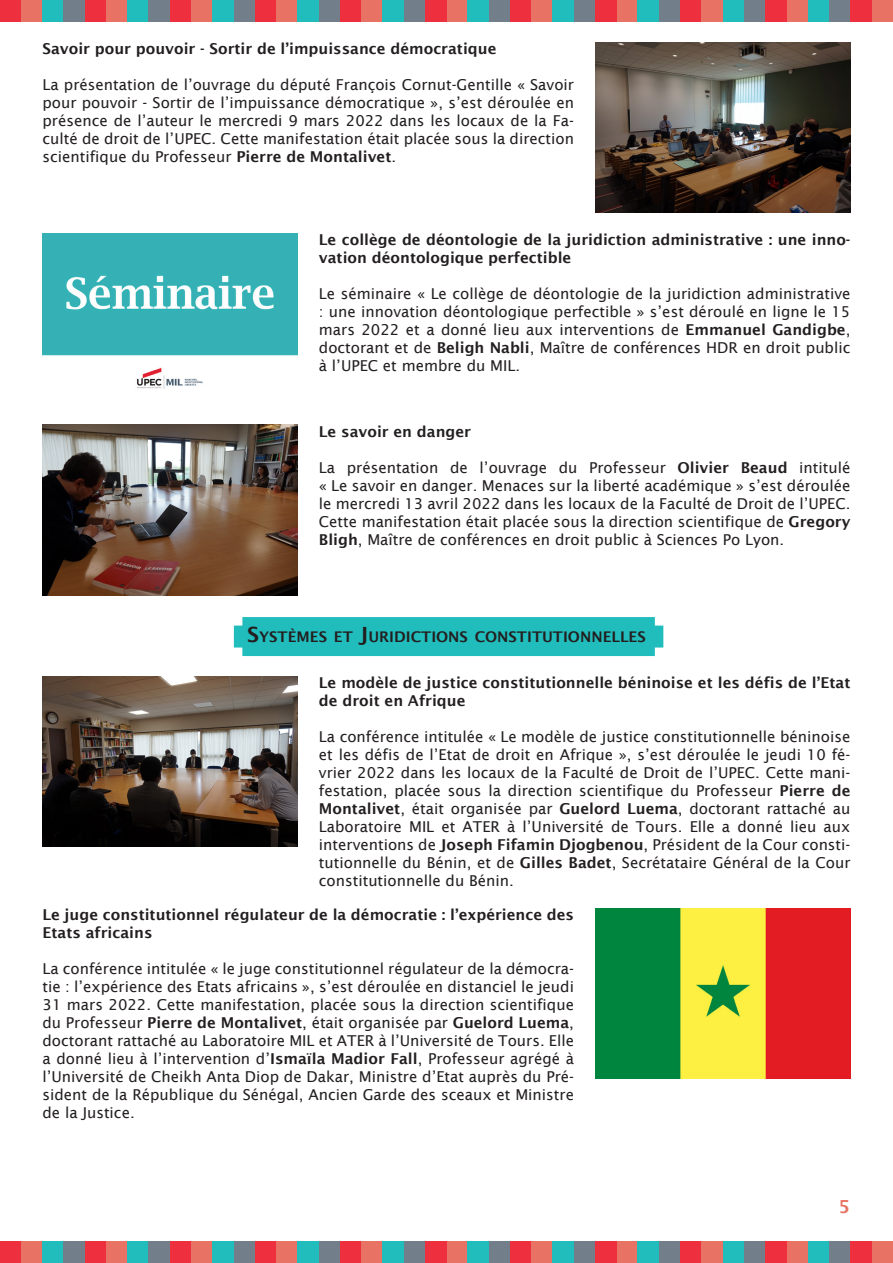
<style>
.page{position:relative;width:893px;height:1263px;background:#fff}
.page>*{position:absolute;margin:0;border:0;box-sizing:border-box;transform-origin:0 0}
.t1{font:600 18px "Lucida Sans";color:#e87263}
.t2{font:15px/18px "Lucida Sans";color:#231f20;text-align:justify}
.t3{font:600 15px/18px "Lucida Sans";color:#231f20}
.t4{font:600 14.7px "Lucida Sans";color:#231f20}
.s1{font-weight:600}
.s2{font-size:21px}
</style>
<div class="page">
<div style="left:0;top:1242px;width:21px;height:21px;background:#ee2f3e"></div>
<div style="left:0;top:0;width:21px;height:21px;background:#ee2f3e"></div>
<div style="left:21px;top:1242px;width:22px;height:21px;background:#e87263"></div>
<div style="left:21px;top:0;width:22px;height:21px;background:#e87263"></div>
<div style="left:446px;top:1242px;width:22px;height:21px;background:#e87263"></div>
<div style="left:446px;top:0;width:22px;height:21px;background:#e87263"></div>
<div style="left:617px;top:1242px;width:21px;height:21px;background:#e87263"></div>
<div style="left:617px;top:0;width:21px;height:21px;background:#e87263"></div>
<div style="left:43px;top:1242px;width:21px;height:21px;background:#21bdbd"></div>
<div style="left:43px;top:0;width:21px;height:21px;background:#21bdbd"></div>
<div style="left:468px;top:1242px;width:21px;height:21px;background:#21bdbd"></div>
<div style="left:468px;top:0;width:21px;height:21px;background:#21bdbd"></div>
<div style="left:638px;top:1242px;width:21px;height:21px;background:#21bdbd"></div>
<div style="left:638px;top:0;width:21px;height:21px;background:#21bdbd"></div>
<div style="left:64px;top:1242px;width:21px;height:21px;background:#727f8a"></div>
<div style="left:64px;top:0;width:21px;height:21px;background:#727f8a"></div>
<div style="left:489px;top:1242px;width:21px;height:21px;background:#727f8a"></div>
<div style="left:489px;top:0;width:21px;height:21px;background:#727f8a"></div>
<div style="left:659px;top:1242px;width:21px;height:21px;background:#727f8a"></div>
<div style="left:659px;top:0;width:21px;height:21px;background:#727f8a"></div>
<div style="left:85px;top:1242px;width:21px;height:21px;background:#ee2f3e"></div>
<div style="left:85px;top:0;width:21px;height:21px;background:#ee2f3e"></div>
<div style="left:510px;top:1242px;width:21px;height:21px;background:#ee2f3e"></div>
<div style="left:510px;top:0;width:21px;height:21px;background:#ee2f3e"></div>
<div style="left:680px;top:1242px;width:22px;height:21px;background:#ee2f3e"></div>
<div style="left:680px;top:0;width:22px;height:21px;background:#ee2f3e"></div>
<div style="left:106px;top:1242px;width:22px;height:21px;background:#e87263"></div>
<div style="left:106px;top:0;width:22px;height:21px;background:#e87263"></div>
<div style="left:531px;top:1242px;width:22px;height:21px;background:#e87263"></div>
<div style="left:531px;top:0;width:22px;height:21px;background:#e87263"></div>
<div style="left:702px;top:1242px;width:21px;height:21px;background:#e87263"></div>
<div style="left:702px;top:0;width:21px;height:21px;background:#e87263"></div>
<div style="left:787px;top:1242px;width:21px;height:21px;background:#e87263"></div>
<div style="left:787px;top:0;width:21px;height:21px;background:#e87263"></div>
<div style="left:872px;top:1242px;width:21px;height:21px;background:#e87263"></div>
<div style="left:872px;top:0;width:21px;height:21px;background:#e87263"></div>
<div style="left:128px;top:1242px;width:21px;height:21px;background:#21bdbd"></div>
<div style="left:128px;top:0;width:21px;height:21px;background:#21bdbd"></div>
<div style="left:553px;top:1242px;width:21px;height:21px;background:#21bdbd"></div>
<div style="left:553px;top:0;width:21px;height:21px;background:#21bdbd"></div>
<div style="left:723px;top:1242px;width:21px;height:21px;background:#21bdbd"></div>
<div style="left:723px;top:0;width:21px;height:21px;background:#21bdbd"></div>
<div style="left:808px;top:1242px;width:21px;height:21px;background:#21bdbd"></div>
<div style="left:808px;top:0;width:21px;height:21px;background:#21bdbd"></div>
<div style="left:149px;top:1242px;width:21px;height:21px;background:#727f8a"></div>
<div style="left:149px;top:0;width:21px;height:21px;background:#727f8a"></div>
<div style="left:574px;top:1242px;width:21px;height:21px;background:#727f8a"></div>
<div style="left:574px;top:0;width:21px;height:21px;background:#727f8a"></div>
<div style="left:744px;top:1242px;width:21px;height:21px;background:#727f8a"></div>
<div style="left:744px;top:0;width:21px;height:21px;background:#727f8a"></div>
<div style="left:829px;top:1242px;width:21px;height:21px;background:#727f8a"></div>
<div style="left:829px;top:0;width:21px;height:21px;background:#727f8a"></div>
<div style="left:170px;top:1242px;width:21px;height:21px;background:#ee2f3e"></div>
<div style="left:170px;top:0;width:21px;height:21px;background:#ee2f3e"></div>
<div style="left:595px;top:1242px;width:22px;height:21px;background:#ee2f3e"></div>
<div style="left:595px;top:0;width:22px;height:21px;background:#ee2f3e"></div>
<div style="left:765px;top:1242px;width:22px;height:21px;background:#ee2f3e"></div>
<div style="left:765px;top:0;width:22px;height:21px;background:#ee2f3e"></div>
<div style="left:850px;top:1242px;width:22px;height:21px;background:#ee2f3e"></div>
<div style="left:850px;top:0;width:22px;height:21px;background:#ee2f3e"></div>
<div style="left:191px;top:1242px;width:22px;height:21px;background:#e87263"></div>
<div style="left:191px;top:0;width:22px;height:21px;background:#e87263"></div>
<div style="left:213px;top:1242px;width:21px;height:21px;background:#21bdbd"></div>
<div style="left:213px;top:0;width:21px;height:21px;background:#21bdbd"></div>
<div style="left:234px;top:1242px;width:21px;height:21px;background:#727f8a"></div>
<div style="left:234px;top:0;width:21px;height:21px;background:#727f8a"></div>
<div style="left:255px;top:1242px;width:21px;height:21px;background:#ee2f3e"></div>
<div style="left:255px;top:0;width:21px;height:21px;background:#ee2f3e"></div>
<div style="left:276px;top:1242px;width:22px;height:21px;background:#e87263"></div>
<div style="left:276px;top:0;width:22px;height:21px;background:#e87263"></div>
<div style="left:298px;top:1242px;width:21px;height:21px;background:#21bdbd"></div>
<div style="left:298px;top:0;width:21px;height:21px;background:#21bdbd"></div>
<div style="left:319px;top:1242px;width:21px;height:21px;background:#727f8a"></div>
<div style="left:319px;top:0;width:21px;height:21px;background:#727f8a"></div>
<div style="left:340px;top:1242px;width:21px;height:21px;background:#ee2f3e"></div>
<div style="left:340px;top:0;width:21px;height:21px;background:#ee2f3e"></div>
<div style="left:361px;top:1242px;width:22px;height:21px;background:#e87263"></div>
<div style="left:361px;top:0;width:22px;height:21px;background:#e87263"></div>
<div style="left:383px;top:1242px;width:21px;height:21px;background:#21bdbd"></div>
<div style="left:383px;top:0;width:21px;height:21px;background:#21bdbd"></div>
<div style="left:404px;top:1242px;width:21px;height:21px;background:#727f8a"></div>
<div style="left:404px;top:0;width:21px;height:21px;background:#727f8a"></div>
<div style="left:425px;top:1242px;width:21px;height:21px;background:#ee2f3e"></div>
<div style="left:425px;top:0;width:21px;height:21px;background:#ee2f3e"></div>
<img style="left:595px;top:908px;width:255px;height:170px">
<img style="left:43px;top:676px;width:255px;height:170px">
<img style="left:595px;top:43px;width:255px;height:170px">
<img style="left:43px;top:233px;width:255px;height:156px">
<img style="left:43px;top:425px;width:255px;height:170px">
<div style="left:234px;top:617px;width:429px;height:39px;background:#21bdbd"></div>
<p class="t3" style="left:43px;top:40px;width:455px">Savoir pour pouvoir - Sortir de l’impuissance démocratique</p>
<p class="t2" style="left:43px;top:76px;width:533px">La présentation de l’ouvrage du député François Cornut-Gentille « Savoir pour pouvoir - Sortir de l’impuissance démocratique », s’est déroulée en présence de l’auteur le mercredi 9 mars 2022 dans les locaux de la Fa&shy;culté de droit de l’UPEC. Cette manifestation était placée sous la direction scientifique du Professeur <span class="s1">Pierre de Montalivet</span>.</p>
<p class="t3" style="left:319px;top:231px;width:533px">Le collège de déontologie de la juridiction administrative : une inno&shy;vation déontologique perfectible</p>
<p class="t2" style="left:319px;top:285px;width:533px">Le séminaire « Le collège de déontologie de la juridiction administrative : une innovation déontologique perfectible » s’est déroulé en ligne le 15 mars 2022 et a donné lieu aux interventions de <span class="s1">Emmanuel Gandigbe</span>, doctorant et de <span class="s1">Beligh Nabli</span>, Maître de conférences HDR en droit public à l’UPEC et membre du MIL.</p>
<p class="t3" style="left:319px;top:422px;width:154px">Le savoir en danger</p>
<p class="t2" style="left:319px;top:458px;width:533px">La présentation de l’ouvrage du Professeur <span class="s1">Olivier Beaud</span> intitulé « Le savoir en danger. Menaces sur la liberté académique » s’est déroulée le mercredi 13 avril 2022 dans les locaux de la Faculté de Droit de l’UPEC.<br>Cette manifestation était placée sous la direction scientifique de <span class="s1">Gregory Bligh</span>, Maître de conférences en droit public à Sciences Po Lyon.</p>
<p class="t4" style="left:247px;top:628px;width:400px"><span class="s2">S</span>YSTÈMES ET <span class="s2">J</span>URIDICTIONS CONSTITUTIONNELLES</p>
<p class="t3" style="left:319px;top:673px;width:533px">Le modèle de justice constitutionnelle béninoise et les défis de l’Etat de droit en Afrique</p>
<p class="t2" style="left:319px;top:727px;width:533px">La conférence intitulée « Le modèle de justice constitutionnelle béninoise et les défis de l’Etat de droit en Afrique », s’est déroulée le jeudi 10 fé&shy;vrier 2022 dans les locaux de la Faculté de Droit de l’UPEC. Cette mani&shy;festation, placée sous la direction scientifique du Professeur <span class="s1">Pierre de Montalivet</span>, était organisée par <span class="s1">Guelord Luema</span>, doctorant rattaché au Laboratoire MIL et ATER à l’Université de Tours. Elle a donné lieu aux interventions de <span class="s1">Joseph Fifamin Djogbenou</span>, Président de la Cour consti&shy;tutionnelle du Bénin, et de <span class="s1">Gilles Badet</span>, Secrétataire Général de la Cour constitutionnelle du Bénin.</p>
<p class="t3" style="left:43px;top:905px;width:533px">Le juge constitutionnel régulateur de la démocratie : l’expérience des<br>Etats africains</p>
<p class="t2" style="left:43px;top:959px;width:533px">La conférence intitulée « le juge constitutionnel régulateur de la démocra&shy;tie : l’expérience des Etats africains », s’est déroulée en distanciel le jeudi 31 mars 2022. Cette manifestation, placée sous la direction scientifique du Professeur <span class="s1">Pierre de Montalivet</span>, était organisée par <span class="s1">Guelord Luema</span>, doctorant rattaché au Laboratoire MIL et ATER à l’Université de Tours. Elle a donné lieu à l’intervention d’<span class="s1">Ismaïla Madior Fall</span>, Professeur agrégé à l’Université de Cheikh Anta Diop de Dakar, Ministre d’Etat auprès du Pré&shy;sident de la République du Sénégal, Ancien Garde des sceaux et Ministre de la Justice.</p>
<p class="t1" style="left:839px;top:1196px;width:13px">5</p>
</div>
